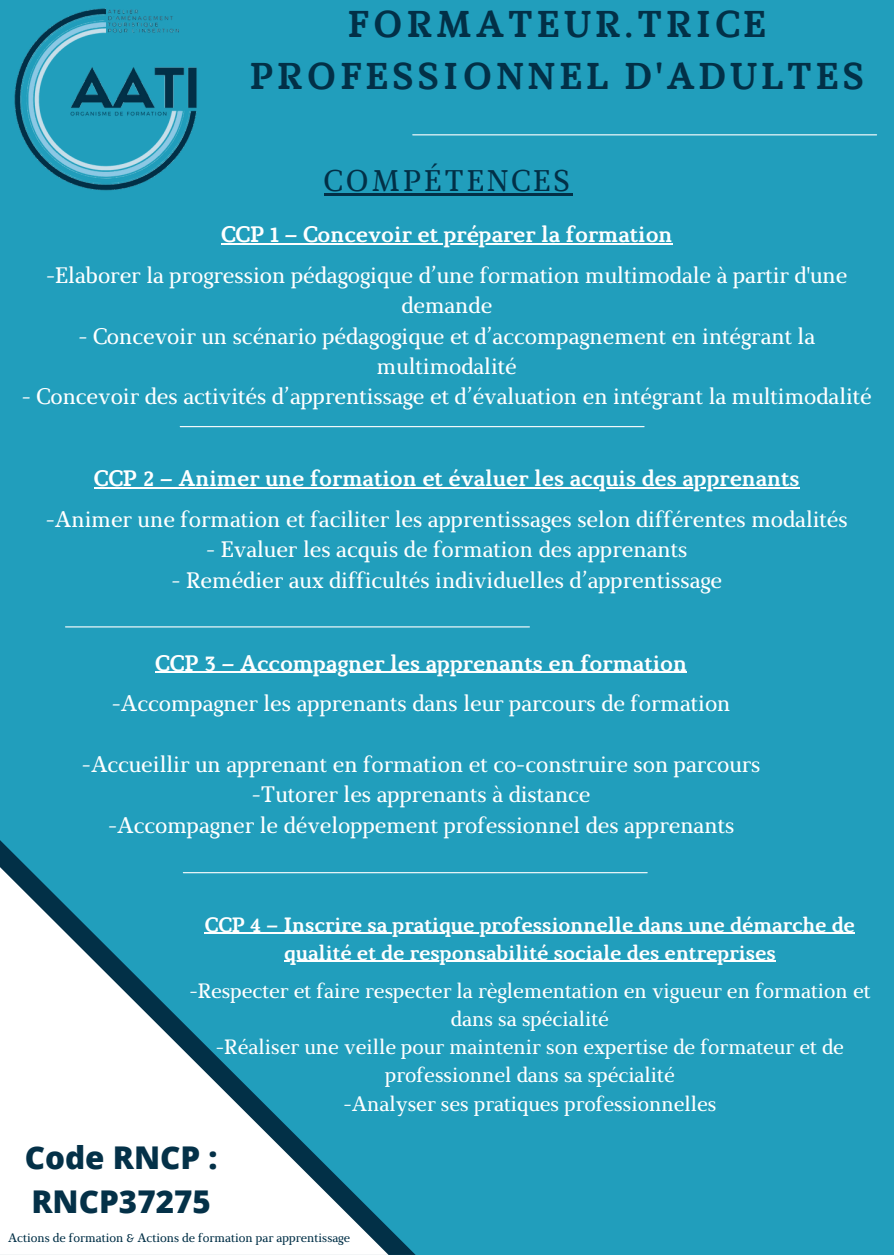
<style>
.page{position:relative;width:894px;height:1255px;background:#fff}
.page>*{position:absolute;margin:0;border:0;box-sizing:border-box;transform-origin:0 0}
.t1{font:700 37.2px/51.8px "Marta";letter-spacing:.1em;color:#023047;text-align:center}
.t2{font:800 31.35px/43.8px "Open Sans";color:#043148}
.t3{font:29.85px "Marta";letter-spacing:.1em;color:#023047}
.t4{font:22.35px/30.3px "Marta";color:#fff;text-align:center}
.t5{font:700 22.35px "Marta";color:#fff}
.t6{font:20.7px/28.2px "Marta";color:#fff;text-align:center}
.t7{font:700 20.7px "Marta";color:#fff}
.t8{font:12.15px "Marta";color:#023047}
.s1{font-weight:700}
</style>
<div class="page">
<div style="left:0;top:0;width:893px;height:1254px;background:#219ebc"></div>
<hr style="left:412px;top:134px;width:464px;height:1px;background:#fff">
<hr style="left:221px;top:243px;width:451px;height:1px;background:#fff">
<hr style="left:94px;top:487px;width:705px;height:1px;background:#fff">
<img style="left:14px;top:8px;width:183px;height:183px">
<hr style="left:183px;top:872px;width:464px;height:1px;background:#fff">
<hr style="left:324px;top:193px;width:248px;height:2px;background:#023047">
<hr style="left:180px;top:426px;width:464px;height:1px;background:#fff">
<hr style="left:205px;top:932px;width:649px;height:1px;background:#fff">
<hr style="left:284px;top:960px;width:491px;height:2px;background:#fff">
<hr style="left:65px;top:626px;width:464px;height:1px;background:#fff">
<hr style="left:155px;top:671px;width:532px;height:2px;background:#fff">
<svg style="left:0;top:840px;width:415px;height:414px"></svg>
<svg style="left:0;top:867px;width:388px;height:387px;fill:#fff"></svg>
<h4 class="t1" style="left:249px;top:2px;width:615px">FORMATEUR.TRICE<br>PROFESSIONNEL D'ADULTES</h4>
<h5 class="t3" style="left:324px;top:168px;width:247px">COMPÉTENCES</h5>
<p class="t5" style="left:221px;top:225px;width:453px">CCP 1 – Concevoir et préparer la formation</p>
<h1 class="t4" style="left:46px;top:262px;width:802px">-Elaborer la progression pédagogique d’une formation multimodale à partir d'une demande</h1>
<h1 class="t4" style="left:78px;top:323px;width:738px">- Concevoir un scénario pédagogique et d’accompagnement en intégrant la multimodalité</h1>
<h1 class="t4" style="left:22px;top:383px;width:844px">- Concevoir des activités d’apprentissage et d’évaluation en intégrant la multimodalité</h1>
<h2 class="t5" style="left:94px;top:469px;width:707px">CCP 2 – Animer une formation et évaluer les acquis des apprenants</h2>
<h4 class="t4" style="left:46px;top:506px;width:803px">-Animer une formation et faciliter les apprentissages selon différentes modalités</h4>
<h4 class="t4" style="left:206px;top:536px;width:482px">- Evaluer les acquis de formation des apprenants</h4>
<h4 class="t4" style="left:171px;top:567px;width:552px">- Remédier aux difficultés individuelles d’apprentissage</h4>
<h3 class="t5" style="left:155px;top:654px;width:533px">CCP 3 – Accompagner les apprenants en formation</h3>
<p class="t4" style="left:112px;top:690px;width:620px">-Accompagner les apprenants dans leur parcours de formation</p>
<h4 class="t4" style="left:82px;top:751px;width:680px">-Accueillir un apprenant en formation et co-construire son parcours -Tutorer les apprenants à distance<br>-Accompagner le développement professionnel des apprenants</h4>
<h4 class="t7" style="left:205px;top:916px;width:651px">CCP 4 – Inscrire sa pratique professionnelle dans une démarche de</h4>
<h5 class="t6" style="left:189px;top:935px;width:682px;line-height:38.2px"><span class="s1">qualité et de responsabilité sociale des entreprises<br></span>-Respecter et faire respecter la règlementation en vigueur en formation et</h5>
<h5 class="t6" style="left:216px;top:1006px;width:629px">dans sa spécialité<br>-Réaliser une veille pour maintenir son expertise de formateur et de professionnel dans sa spécialité<br>-Analyser ses pratiques professionnelles</h5>
<h5 class="t2" style="left:25px;top:1134px;width:194px">Code RNCP :<br>RNCP37275</h5>
<p class="t8" style="left:8px;top:1232px;width:343px">Actions de formation &amp; Actions de formation par apprentissage</p>
</div>
